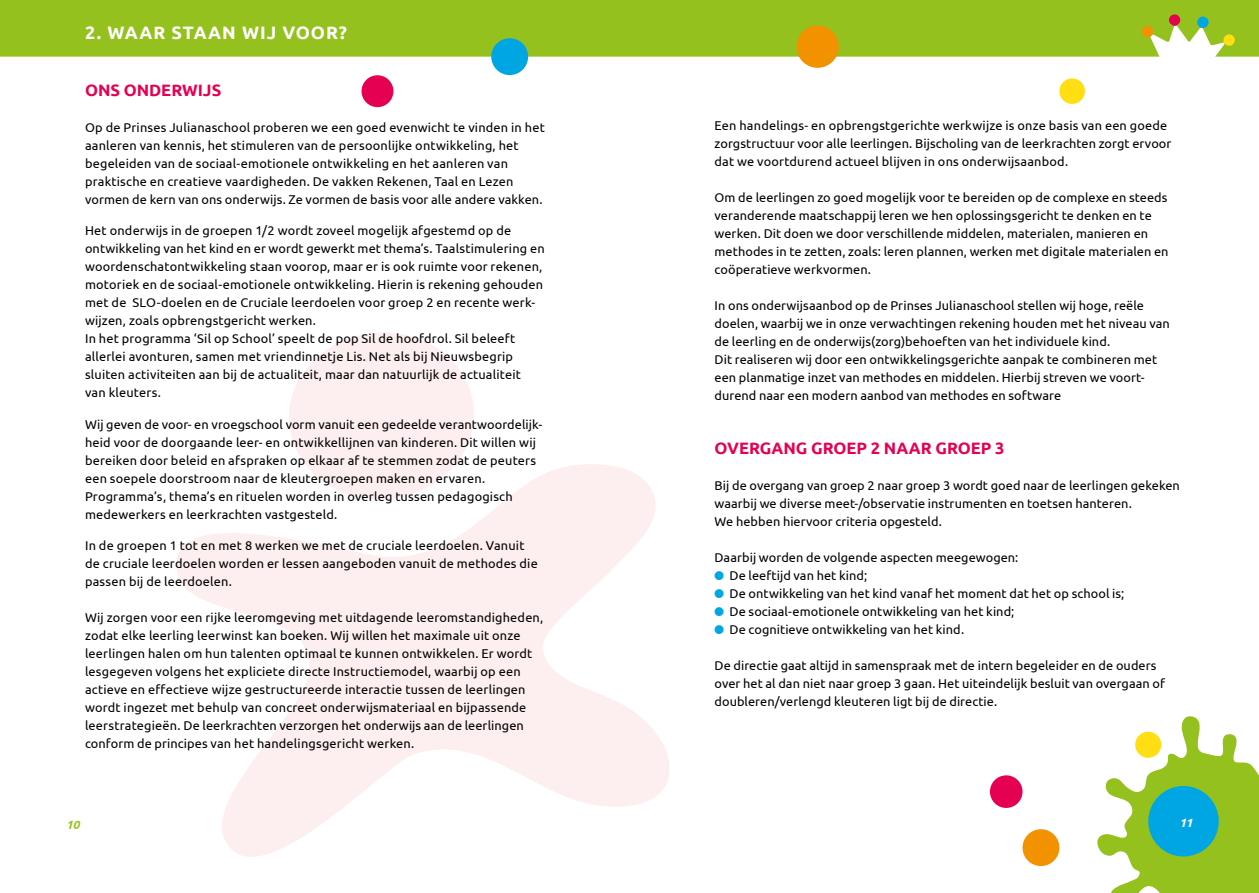
<style>
.page{position:relative;width:1259px;height:893px;background:#fff}
.page>*{position:absolute;margin:0;border:0;box-sizing:border-box;transform-origin:0 0}
.t1{font:700 18px "Ubuntu";letter-spacing:.055em;color:#fff}
.t2{font:700 16.5px "Ubuntu";color:#e50052}
.t3{font:12.75px/18px "Ubuntu";letter-spacing:.01em;color:#000}
.t4{font:italic 700 12px "Ubuntu";color:#95c11f}
.t5{font:italic 700 12px "Ubuntu";color:#fff}
</style>
<div class="page">
<svg style="left:1097px;top:716px;width:162px;height:177px"></svg>
<div style="left:1148px;top:786px;width:70px;height:70px;background:#00a6e2;border-radius:50%"></div>
<div style="left:1022px;top:829px;width:37px;height:37px;background:#f39200;border-radius:50%"></div>
<div style="left:990px;top:775px;width:32px;height:33px;background:#e50052;border-radius:50%"></div>
<div style="left:1135px;top:732px;width:26px;height:26px;background:#ffde14;border-radius:50%"></div>
<svg style="left:177px;top:333px;width:492px;height:524px"></svg>
<div style="left:0;top:0;width:1259px;height:57px;background:#95c11f"></div>
<svg style="left:1223px;top:34px;width:12px;height:13px"></svg>
<svg style="left:1168px;top:14px;width:12px;height:12px"></svg>
<svg style="left:1196px;top:16px;width:12px;height:12px"></svg>
<svg style="left:1141px;top:26px;width:12px;height:12px"></svg>
<div style="left:361px;top:75px;width:32px;height:32px;background:#e50052;border-radius:50%"></div>
<div style="left:491px;top:38px;width:37px;height:37px;background:#00a6e2;border-radius:50%"></div>
<div style="left:796px;top:26px;width:42px;height:42px;background:#f39200;border-radius:50%"></div>
<div style="left:1059px;top:78px;width:26px;height:26px;background:#ffde14;border-radius:50%"></div>
<h1 class="t1" style="left:85px;top:22px;width:263px">2. WAAR STAAN WIJ VOOR?</h1>
<p class="t2" style="left:85px;top:80px;width:138px">ONS ONDERWIJS</p>
<p class="t3" style="left:85px;top:118px;width:461px">Op de Prinses Julianaschool proberen we een goed evenwicht te vinden in het aanleren van kennis, het stimuleren van de persoonlijke ontwikkeling, het begeleiden van de sociaal-emotionele ontwikkeling en het aanleren van praktische en creatieve vaardigheden. De vakken Rekenen, Taal en Lezen vormen de kern van ons onderwijs. Ze vormen de basis voor alle andere vakken.</p>
<p class="t3" style="left:85px;top:221px;width:461px">Het onderwijs in de groepen 1/2 wordt zoveel mogelijk afgestemd op de ontwikkeling van het kind en er wordt gewerkt met thema’s. Taalstimulering en woordenschatontwikkeling staan voorop, maar er is ook ruimte voor rekenen, motoriek en de sociaal-emotionele ontwikkeling. Hierin is rekening gehouden met de SLO-doelen en de Cruciale leerdoelen voor groep 2 en recente werk&shy;wijzen, zoals opbrengstgericht werken.<br>In het programma ‘Sil op School’ speelt de pop Sil de hoofdrol. Sil beleeft allerlei avonturen, samen met vriendinnetje Lis. Net als bij Nieuwsbegrip sluiten activiteiten aan bij de actualiteit, maar dan natuurlijk de actualiteit van kleuters.</p>
<p class="t3" style="left:85px;top:415px;width:459px">Wij geven de voor- en vroegschool vorm vanuit een gedeelde verantwoordelijk&shy;heid voor de doorgaande leer- en ontwikkellijnen van kinderen. Dit willen wij bereiken door beleid en afspraken op elkaar af te stemmen zodat de peuters een soepele doorstroom naar de kleutergroepen maken en ervaren.<br>Programma’s, thema’s en rituelen worden in overleg tussen pedagogisch medewerkers en leerkrachten vastgesteld.</p>
<p class="t3" style="left:85px;top:536px;width:454px">In de groepen 1 tot en met 8 werken we met de cruciale leerdoelen. Vanuit de cruciale leerdoelen worden er lessen aangeboden vanuit de methodes die passen bij de leerdoelen.</p>
<p class="t3" style="left:85px;top:608px;width:460px">Wij zorgen voor een rijke leeromgeving met uitdagende leeromstandigheden, zodat elke leerling leerwinst kan boeken. Wij willen het maximale uit onze leerlingen halen om hun talenten optimaal te kunnen ontwikkelen. Er wordt lesgegeven volgens het expliciete directe Instructiemodel, waarbij op een actieve en effectieve wijze gestructureerde interactie tussen de leerlingen wordt ingezet met behulp van concreet onderwijsmateriaal en bijpassende leerstrategieën. De leerkrachten verzorgen het onderwijs aan de leerlingen conform de principes van het handelingsgericht werken.</p>
<p class="t3" style="left:714px;top:116px;width:458px">Een handelings- en opbrengstgerichte werkwijze is onze basis van een goede zorgstructuur voor alle leerlingen. Bijscholing van de leerkrachten zorgt ervoor dat we voortdurend actueel blijven in ons onderwijsaanbod.</p>
<p class="t3" style="left:714px;top:188px;width:455px">Om de leerlingen zo goed mogelijk voor te bereiden op de complexe en steeds veranderende maatschappij leren we hen oplossingsgericht te denken en te werken. Dit doen we door verschillende middelen, materialen, manieren en methodes in te zetten, zoals: leren plannen, werken met digitale materialen en coöperatieve werkvormen.</p>
<p class="t3" style="left:714px;top:296px;width:457px">In ons onderwijsaanbod op de Prinses Julianaschool stellen wij hoge, reële doelen, waarbij we in onze verwachtingen rekening houden met het niveau van de leerling en de onderwijs(zorg)behoeften van het individuele kind.<br>Dit realiseren wij door een ontwikkelingsgerichte aanpak te combineren met een planmatige inzet van methodes en middelen. Hierbij streven we voort&shy;durend naar een modern aanbod van methodes en software</p>
<p class="t2" style="left:714px;top:438px;width:291px">OVERGANG GROEP 2 NAAR GROEP 3</p>
<p class="t3" style="left:714px;top:476px;width:467px">Bij de overgang van groep 2 naar groep 3 wordt goed naar de leerlingen gekeken waarbij we diverse meet-/observatie instrumenten en toetsen hanteren.<br>We hebben hiervoor criteria opgesteld.</p>
<p class="t3" style="left:729px;top:548px;width:396px;text-indent:-15px">Daarbij worden de volgende aspecten meegewogen:<br>De leeftijd van het kind;<br>De ontwikkeling van het kind vanaf het moment dat het op school is; De sociaal-emotionele ontwikkeling van het kind;<br>De cognitieve ontwikkeling van het kind.</p>
<p class="t3" style="left:714px;top:656px;width:452px">De directie gaat altijd in samenspraak met de intern begeleider en de ouders over het al dan niet naar groep 3 gaan. Het uiteindelijk besluit van overgaan of doubleren/verlengd kleuteren ligt bij de directie.</p>
<p class="t4" style="left:66px;top:818px;width:15px">10</p>
<p class="t5" style="left:1179px;top:815px;width:14px">11</p>
</div>
